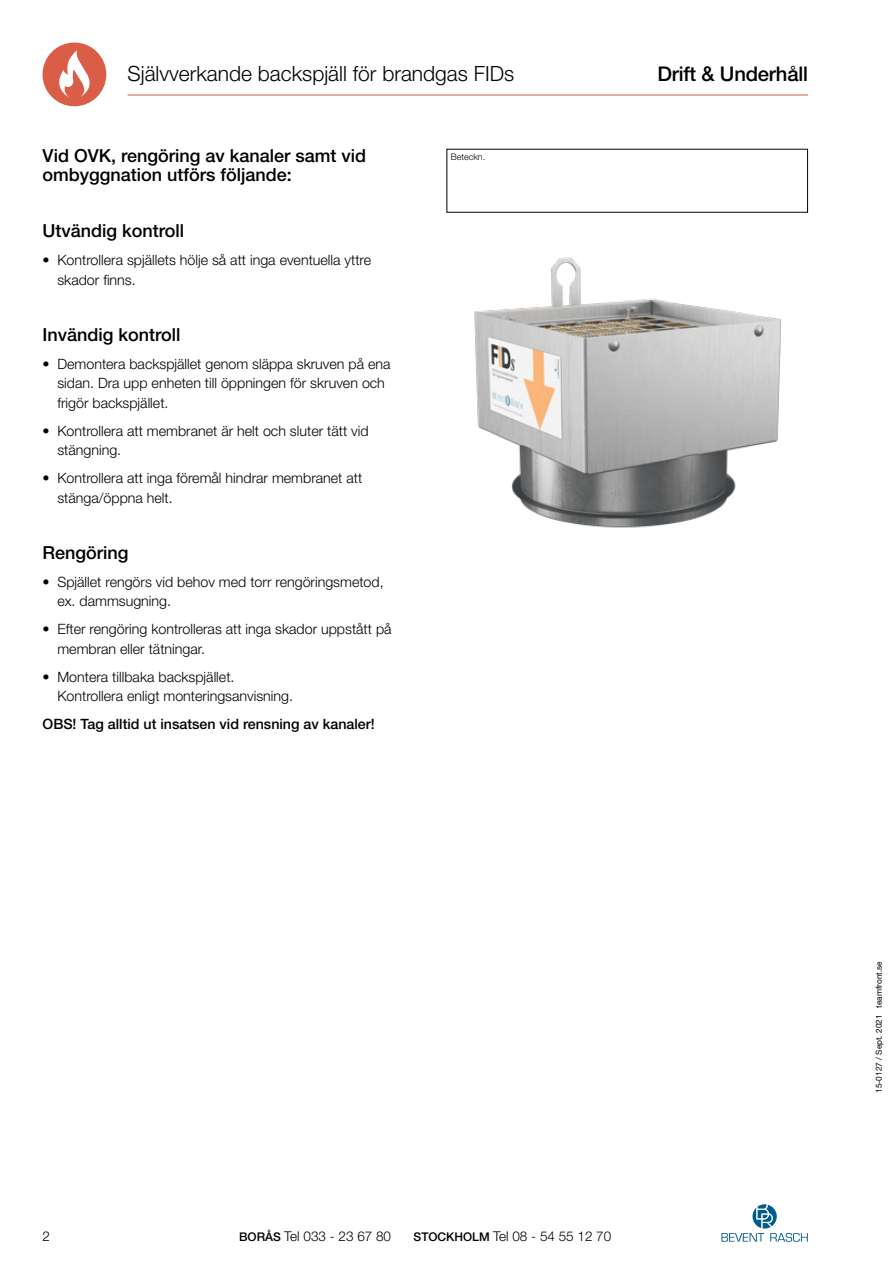
<style>
.page{position:relative;width:893px;height:1263px;background:#fff}
.page>*{position:absolute;margin:0;border:0;box-sizing:border-box;transform-origin:0 0}
.t1{font:300 21px "Helvetica Neue LT Std";color:#000}
.t2{font:500 20.25px "Helvetica Neue LT Std";letter-spacing:-.01em;color:#000}
.t3{font:500 18px/19.5px "Helvetica Neue LT Std";color:#000}
.t4{font:300 14.25px/19.5px "Helvetica Neue LT Std";color:#000}
.t5{font:500 14.25px "Helvetica Neue LT Std";color:#000}
.t6{font:300 13.5px "Helvetica Neue LT Std";color:#000}
.t7{font:300 9px "Helvetica Neue LT Std";color:#000}
.t8{font:8.25px "Helvetica Neue LT Std";color:#000}
.s1{font-weight:500;font-size:12px}
</style>
<div class="page">
<div style="left:43px;top:43px;width:63px;height:63px;background:#da5d48;border-radius:50%"></div>
<svg style="left:59px;top:50px;width:46px;height:48px"></svg>
<hr style="left:128px;top:95px;width:680px;height:1px;background:#da5d48">
<img style="left:474px;top:257px;width:308px;height:271px">
<svg style="left:721px;top:1204px;width:87px;height:38px"></svg>
<h1 class="t1" style="left:128px;top:61px;width:388px">Självverkande backspjäll för brandgas FIDs</h1>
<h2 class="t2" style="left:657px;top:61px;width:152px">Drift &amp; Underhåll</h2>
<p class="t3" style="left:43px;top:145px;width:325px">Vid OVK, rengöring av kanaler samt vid ombyggnation utförs följande:</p>
<p class="t3" style="left:43px;top:221px;width:143px">Utvändig kontroll</p>
<p class="t4" style="left:57px;top:250px;width:315px;text-indent:-15px">• Kontrollera spjällets hölje så att inga eventuella yttre skador finns.</p>
<p class="t3" style="left:43px;top:324px;width:140px">Invändig kontroll</p>
<p class="t4" style="left:57px;top:354px;width:335px;text-indent:-15px">• Demontera backspjället genom släppa skruven på ena sidan. Dra upp enheten till öppningen för skruven och frigör backspjället.</p>
<p class="t4" style="left:57px;top:421px;width:313px;text-indent:-15px">• Kontrollera att membranet är helt och sluter tätt vid stängning.</p>
<p class="t4" style="left:57px;top:468px;width:306px;text-indent:-15px">• Kontrollera att inga föremål hindrar membranet att stänga/öppna helt.</p>
<p class="t3" style="left:43px;top:542px;width:88px">Rengöring</p>
<p class="t4" style="left:57px;top:572px;width:328px;text-indent:-15px">• Spjället rengörs vid behov med torr rengöringsmetod, ex. dammsugning.</p>
<p class="t4" style="left:57px;top:619px;width:336px;text-indent:-15px">• Efter rengöring kontrolleras att inga skador uppstått på membran eller tätningar.</p>
<p class="t4" style="left:57px;top:667px;width:237px;text-indent:-15px">• Montera tillbaka backspjället.<br>Kontrollera enligt monteringsanvisning.</p>
<p class="t5" style="left:43px;top:716px;width:334px">OBS! Tag alltid ut insatsen vid rensning av kanaler!</p>
<p class="t7" style="left:451px;top:151px;width:36px">Beteckn.</p>
<p class="t6" style="left:43px;top:1228px;width:9px">2</p>
<p class="t6" style="left:239px;top:1228px;width:153px"><span class="s1">BORÅS</span> Tel 033 - 23 67 80</p>
<p class="t6" style="left:414px;top:1228px;width:199px"><span class="s1">STOCKHOLM</span> Tel 08 - 54 55 12 70</p>
<p class="t8" style="left:874px;top:1093px;width:133px;rotate:-90deg">15-0127 / Sept. 2021 teamfront.se</p>
</div>
